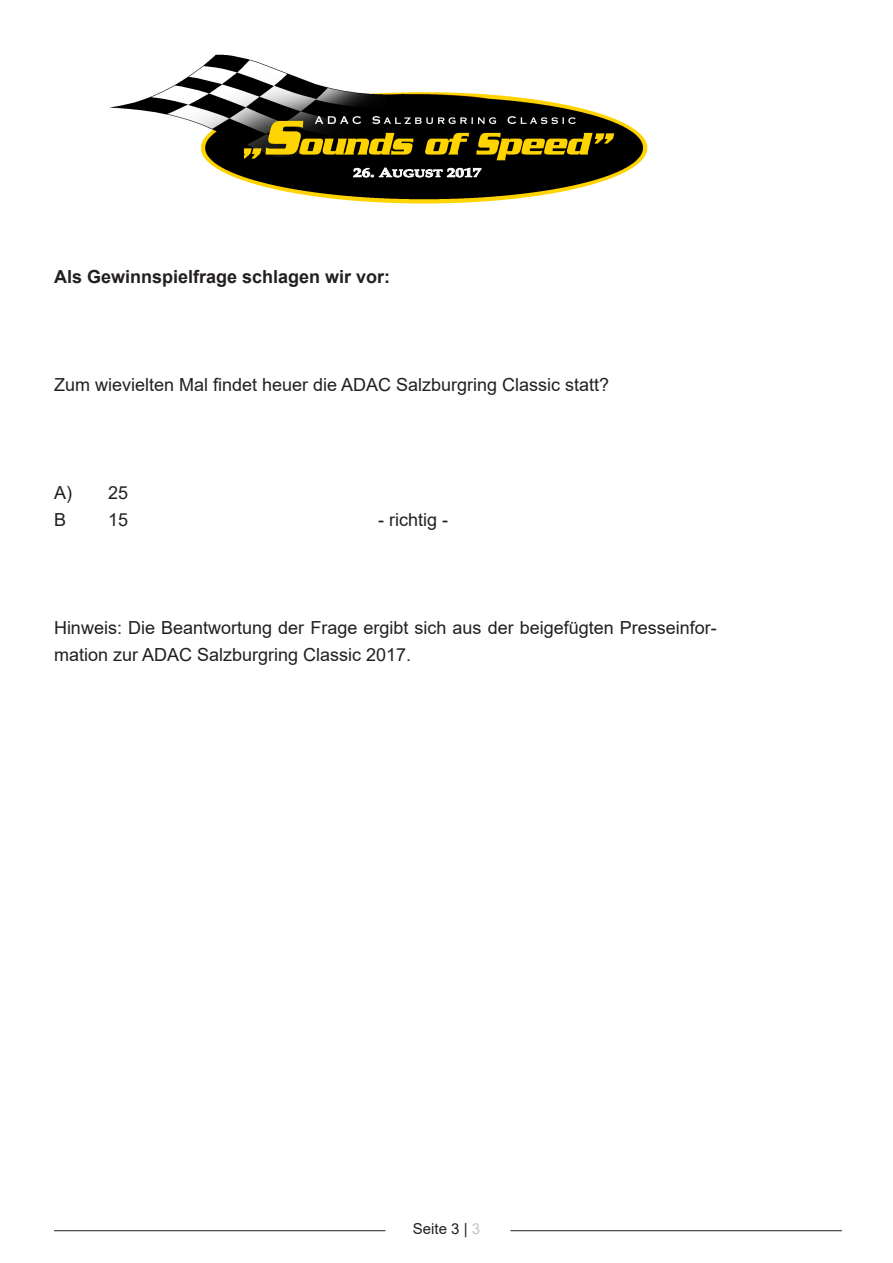
<style>
.page{position:relative;width:893px;height:1263px;background:#fff}
.page>*{position:absolute;margin:0;border:0;box-sizing:border-box;transform-origin:0 0}
.t1{font:18px/27px "Arial";color:#231f20}
.t2{font:700 18px "Arial";color:#231f20}
.t3{font:15px "Arial";color:#231f20}
.t4{font:700 12.6px "Palatino Linotype";color:#fff;scale:1.36 1}
.s1{font-size:10.05px}
.s2{color:#c4c5c7}
</style>
<div class="page">
<hr style="left:54px;top:1230px;width:331px;height:1px;background:#231f20">
<hr style="left:510px;top:1230px;width:332px;height:1px;background:#231f20">
<img style="left:111px;top:54px;width:536px;height:149px">
<svg style="left:353px;top:168px;width:128px;height:9px"></svg>
<p class="t4" style="left:353px;top:164px;width:96px">26. A<span class="s1">UGUST</span> 2017</p>
<p class="t2" style="left:54px;top:264px;width:338px">Als Gewinnspielfrage schlagen wir vor:</p>
<p class="t1" style="left:54px;top:371px;width:557px">Zum wievielten Mal findet heuer die ADAC Salzburgring Classic statt?</p>
<p class="t1" style="left:54px;top:479px;width:76px">A) 25</p>
<p class="t1" style="left:54px;top:506px;width:14px">B</p>
<p class="t1" style="left:108px;top:506px;width:22px">15</p>
<p class="t1" style="left:378px;top:506px;width:72px">- richtig -</p>
<p class="t1" style="left:54px;top:614px;width:664px">Hinweis: Die Beantwortung der Frage ergibt sich aus der beigefügten Presseinfor&shy;mation zur ADAC Salzburgring Classic 2017.</p>
<p class="t3" style="left:413px;top:1218px;width:69px">Seite 3 | <span class="s2">3</span></p>
</div>
